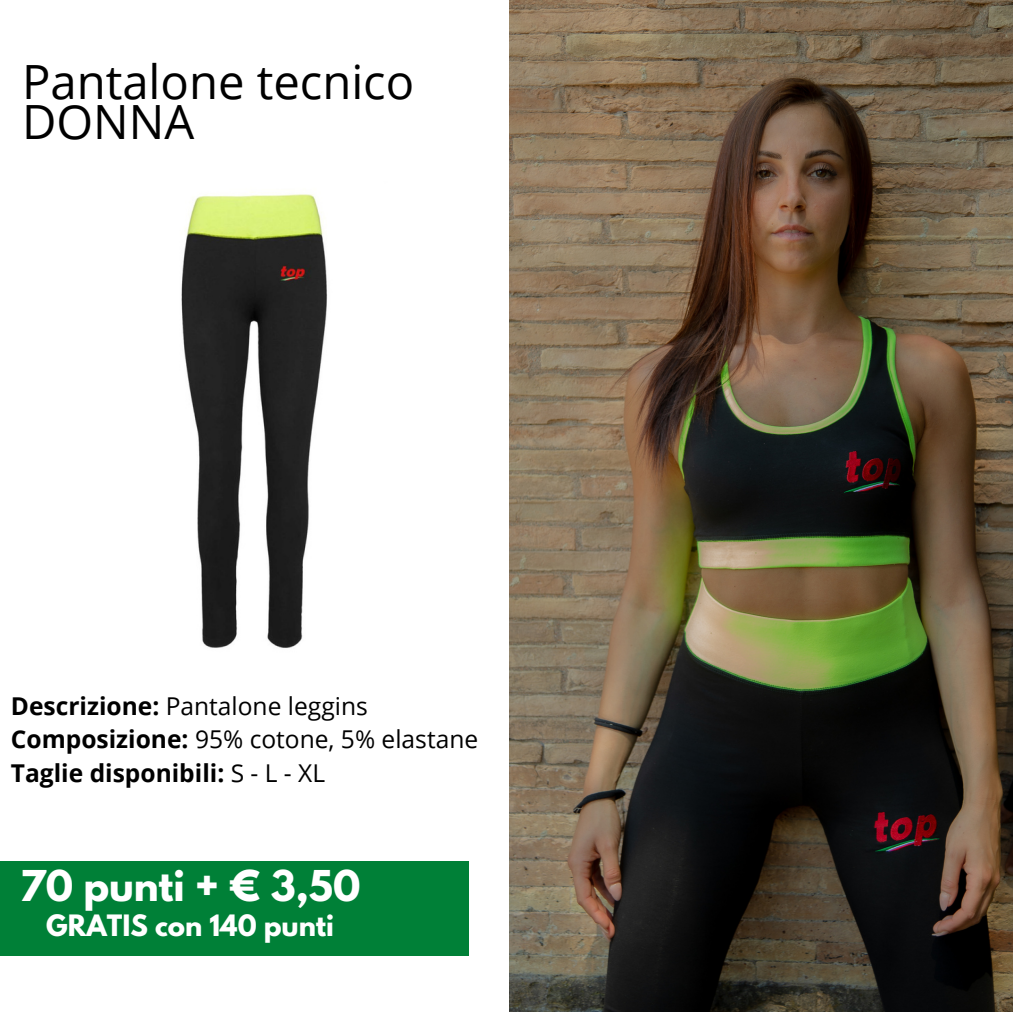
<style>
.page{position:relative;width:1013px;height:1013px;background:#fff}
.page>*{position:absolute;margin:0;border:0;box-sizing:border-box;transform-origin:0 0}
.t1{font:47.12px "Open Sans";color:#000}
.t2{font:700 37.62px "League Spartan";color:#fff}
.t3{font:700 26.12px "League Spartan";color:#fff}
.t4{font:24.5px "Open Sans";color:#000}
.t5{font:700 24.5px "Open Sans";color:#000}
.s1{font-weight:700}
.s2{font-weight:400}
</style>
<div class="page">
<div style="left:0;top:861px;width:469px;height:95px;background:#008037"></div>
<img style="left:509px;top:0;width:503px;height:1011px">
<img style="left:181px;top:194px;width:146px;height:454px">
<p class="t1" style="left:22px;top:49px;width:394px">Pantalone tecnico</p>
<p class="t1" style="left:22px;top:89px;width:174px">DONNA</p>
<p class="t4" style="left:11px;top:688px;width:358px"><span class="s1">Descrizione:</span> Pantalone leggins</p>
<p class="t4" style="left:11px;top:722px;width:469px"><span class="s1">Composizione:</span> 95% cotone, 5% elastane</p>
<p class="t5" style="left:11px;top:756px;width:316px">Taglie disponibili: <span class="s2">S - L - XL</span></p>
<p class="t2" style="left:20px;top:867px;width:342px">70 punti + € 3,50</p>
<p class="t3" style="left:46px;top:912px;width:289px">GRATIS con 140 punti</p>
</div>
